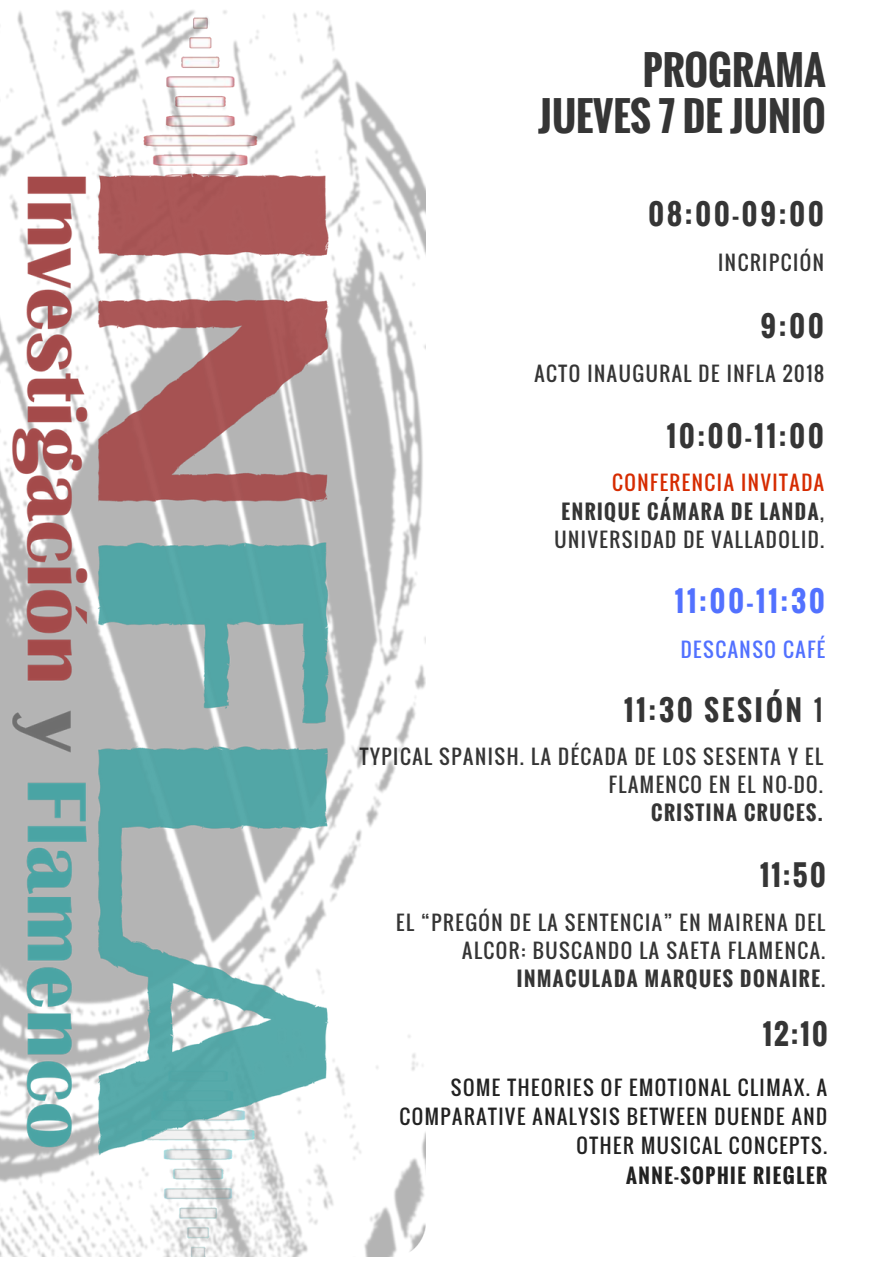
<style>
.page{position:relative;width:893px;height:1263px;background:#fff}
.page>*{position:absolute;margin:0;border:0;box-sizing:border-box;transform-origin:0 0}
.t1{font:700 39.75px/46.2px "Oswald";color:#353535;text-align:right}
.t2{font:700 28.2px "Oswald";letter-spacing:.11em;color:#353535}
.t3{font:700 28.2px "Oswald";letter-spacing:.11em;color:#5271ff}
.t4{font:19.8px/28.2px "Oswald";letter-spacing:.08em;color:#353535;text-align:right}
.t5{font:19.8px/29.2px "Oswald";letter-spacing:.08em;color:#222;text-align:right}
.t6{font:700 19.8px "Oswald";letter-spacing:.08em;color:#222}
.t7{font:700 19.8px "Oswald";letter-spacing:.08em;color:#353535}
.t8{font:19.8px "Oswald";letter-spacing:.08em;color:#5271ff}
.s1{color:#d62b00}
.s2{font-weight:700}
.s3{font-weight:400}
</style>
<div class="page">
<img style="left:0;top:10px;width:425px;height:1246px">
<h1 class="t1" style="left:539px;top:45px;width:289px">PROGRAMA<br>JUEVES 7 DE JUNIO</h1>
<h2 class="t2" style="left:648px;top:192px;width:177px">08:00-09:00</h2>
<p class="t4" style="left:718px;top:248px;width:108px">INCRIPCIÓN</p>
<h2 class="t2" style="left:760px;top:304px;width:65px">9:00</h2>
<p class="t4" style="left:534px;top:359px;width:291px">ACTO INAUGURAL DE INFLA 2018</p>
<h2 class="t2" style="left:667px;top:414px;width:159px">10:00-11:00</h2>
<p class="t4" style="left:554px;top:468px;width:271px"><span class="s1">CONFERENCIA INVITADA<br></span><span class="s2">ENRIQUE CÁMARA DE LANDA</span>,<br>UNIVERSIDAD DE VALLADOLID.</p>
<h2 class="t3" style="left:675px;top:580px;width:152px">11:00-11:30</h2>
<p class="t8" style="left:681px;top:634px;width:146px">DESCANSO CAFÉ</p>
<h2 class="t2" style="left:624px;top:688px;width:200px">11:30 SESIÓN <span class="s3">1</span></h2>
<p class="t4" style="left:360px;top:742px;width:465px">TYPICAL SPANISH. LA DÉCADA DE LOS SESENTA Y EL<br>FLAMENCO EN EL NO-DO.</p>
<p class="t7" style="left:651px;top:798px;width:173px">CRISTINA CRUCES.</p>
<h2 class="t2" style="left:760px;top:853px;width:67px">11:50</h2>
<p class="t4" style="left:396px;top:907px;width:431px">EL “PREGÓN DE LA SENTENCIA” EN MAIRENA DEL<br>ALCOR: BUSCANDO LA SAETA FLAMENCA.<br><span class="s2">INMACULADA MARQUES DONAIRE</span>.</p>
<h2 class="t2" style="left:763px;top:1012px;width:66px">12:10</h2>
<p class="t5" style="left:399px;top:1072px;width:429px">SOME THEORIES OF EMOTIONAL CLIMAX. A<br>COMPARATIVE ANALYSIS BETWEEN DUENDE AND<br>OTHER MUSICAL CONCEPTS.</p>
<p class="t6" style="left:626px;top:1160px;width:202px">ANNE-SOPHIE RIEGLER</p>
</div>
